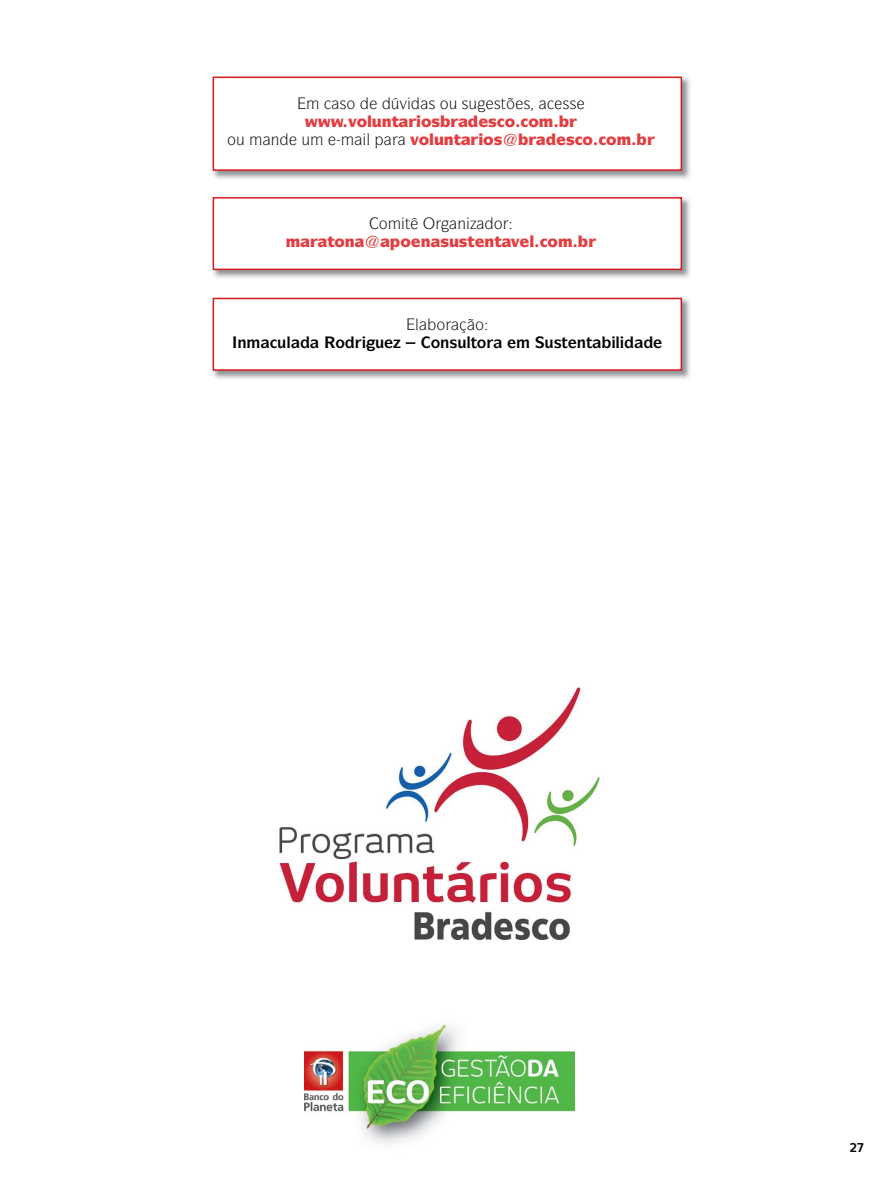
<style>
.page{position:relative;width:893px;height:1191px;background:#fff}
.page>*{position:absolute;margin:0;border:0;box-sizing:border-box;transform-origin:0 0}
.t1{font:900 15.75px "Itc Symbol";color:#e23d40}
.t2{font:700 15.75px "Itc Symbol";color:#000}
.t3{font:15.75px "Itc Symbol";color:#000}
.t4{font:700 12px "New June";color:#000}
</style>
<div class="page">
<img style="left:212px;top:76px;width:478px;height:103px">
<div style="left:213px;top:77px;width:469px;height:94px;background:#fff;border:2px solid #d71920"></div>
<img style="left:212px;top:197px;width:478px;height:81px">
<div style="left:213px;top:197px;width:469px;height:73px;background:#fff;border:2px solid #d71920"></div>
<img style="left:212px;top:297px;width:478px;height:82px">
<div style="left:213px;top:298px;width:469px;height:73px;background:#fff;border:2px solid #d71920"></div>
<img style="left:305px;top:1018px;width:269px;height:126px">
<img style="left:279px;top:687px;width:321px;height:253px">
<p class="t3" style="left:400px;top:94px;width:132px">❖ ▲ □◆ ▲◆ ▲▼ ▲</p>
<p class="t1" style="left:348px;top:112px;width:52px">❖□●◆■▼</p>
<p class="t1" style="left:488px;top:112px;width:52px">▲□ □</p>
<p class="t3" style="left:366px;top:130px;width:5px">●</p>
<p class="t1" style="left:410px;top:130px;width:52px">❖□●◆■▼</p>
<p class="t1" style="left:566px;top:130px;width:52px">▲□ □</p>
<p class="t1" style="left:327px;top:232px;width:29px">▼□■</p>
<p class="t1" style="left:400px;top:232px;width:159px">□■▲◆▲▼■▼❖● □</p>
<p class="t2" style="left:237px;top:332px;width:55px">■ ◆●</p>
<p class="t2" style="left:431px;top:332px;width:57px">□■▲◆●▼□</p>
<p class="t2" style="left:545px;top:332px;width:50px">◆▲▼ ■▼</p>
<p class="t2" style="left:616px;top:332px;width:6px">●</p>
<p class="t4" style="left:850px;top:1140px;width:16px">27</p>
</div>
